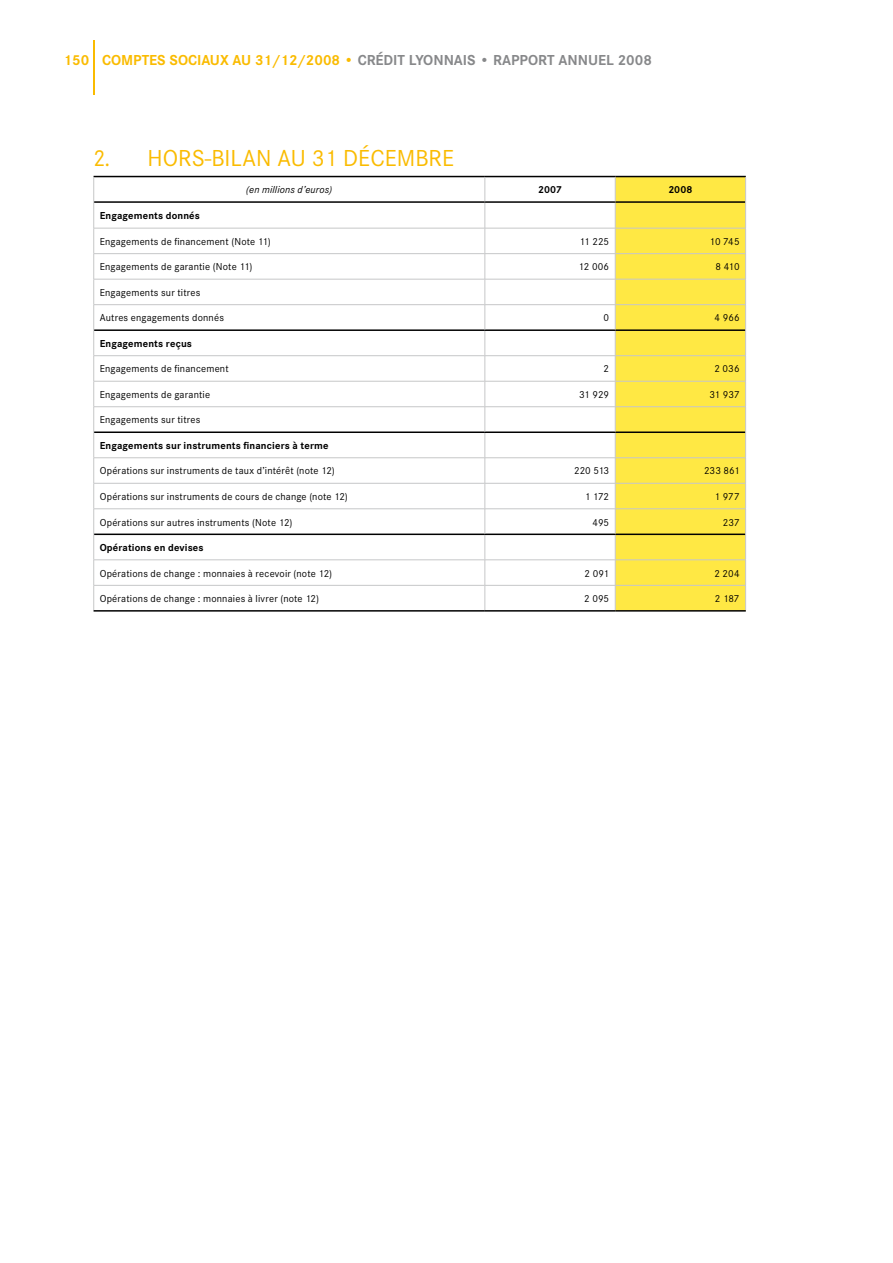
<style>
.page{position:relative;width:893px;height:1263px;background:#fff}
.page>*{position:absolute;margin:0;border:0;box-sizing:border-box;transform-origin:0 0}
.t1{font:24px "Corporate S";color:#fabb00;scale:.94 1}
.t2{font:24px "Corporate S";color:#fabb00}
.t3{font:700 15px "Corporate S";color:#87888a}
.t4{font:700 15px "Corporate S";color:#fabb00}
.t5{font:10.5px "Corporate S";letter-spacing:.015em;color:#000}
.t6{font:700 10.5px "Corporate S";letter-spacing:.015em;color:#000}
.t7{font:italic 10.5px "Corporate S";letter-spacing:.02em;color:#000}
.s1{color:#fabb00}
</style>
<div class="page">
<hr style="left:94px;top:40px;width:1px;height:54px;background:#fabb00">
<div style="left:616px;top:177px;width:129px;height:433px;background:#ffe844"></div>
<hr style="left:94px;top:176px;width:391px;height:1px;background:#000">
<hr style="left:485px;top:176px;width:130px;height:1px;background:#000">
<hr style="left:615px;top:176px;width:131px;height:1px;background:#000">
<hr style="left:94px;top:201px;width:391px;height:2px;background:#000">
<hr style="left:485px;top:201px;width:130px;height:2px;background:#000">
<hr style="left:615px;top:201px;width:130px;height:2px;background:#000">
<hr style="left:94px;top:329px;width:391px;height:2px;background:#000">
<hr style="left:485px;top:329px;width:130px;height:2px;background:#000">
<hr style="left:615px;top:329px;width:130px;height:2px;background:#000">
<hr style="left:94px;top:431px;width:391px;height:2px;background:#000">
<hr style="left:485px;top:431px;width:130px;height:2px;background:#000">
<hr style="left:615px;top:431px;width:130px;height:2px;background:#000">
<hr style="left:94px;top:533px;width:391px;height:2px;background:#000">
<hr style="left:485px;top:533px;width:130px;height:2px;background:#000">
<hr style="left:615px;top:533px;width:130px;height:2px;background:#000">
<hr style="left:94px;top:228px;width:391px;height:1px;background:#c6c7c8">
<hr style="left:485px;top:228px;width:130px;height:1px;background:#c6c7c8">
<hr style="left:615px;top:228px;width:131px;height:1px;background:#c6c7c8">
<hr style="left:94px;top:253px;width:391px;height:1px;background:#c6c7c8">
<hr style="left:485px;top:253px;width:130px;height:1px;background:#c6c7c8">
<hr style="left:615px;top:253px;width:131px;height:1px;background:#c6c7c8">
<hr style="left:94px;top:279px;width:391px;height:1px;background:#c6c7c8">
<hr style="left:485px;top:279px;width:130px;height:1px;background:#c6c7c8">
<hr style="left:615px;top:279px;width:131px;height:1px;background:#c6c7c8">
<hr style="left:94px;top:355px;width:391px;height:1px;background:#c6c7c8">
<hr style="left:485px;top:355px;width:130px;height:1px;background:#c6c7c8">
<hr style="left:615px;top:355px;width:131px;height:1px;background:#c6c7c8">
<hr style="left:94px;top:381px;width:391px;height:1px;background:#c6c7c8">
<hr style="left:485px;top:381px;width:130px;height:1px;background:#c6c7c8">
<hr style="left:615px;top:381px;width:131px;height:1px;background:#c6c7c8">
<hr style="left:94px;top:457px;width:391px;height:1px;background:#c6c7c8">
<hr style="left:485px;top:457px;width:130px;height:1px;background:#c6c7c8">
<hr style="left:615px;top:457px;width:131px;height:1px;background:#c6c7c8">
<hr style="left:94px;top:483px;width:391px;height:1px;background:#c6c7c8">
<hr style="left:485px;top:483px;width:130px;height:1px;background:#c6c7c8">
<hr style="left:615px;top:483px;width:131px;height:1px;background:#c6c7c8">
<hr style="left:94px;top:560px;width:391px;height:1px;background:#c6c7c8">
<hr style="left:485px;top:560px;width:130px;height:1px;background:#c6c7c8">
<hr style="left:615px;top:560px;width:131px;height:1px;background:#c6c7c8">
<svg style="left:485px;top:177px;width:1px;height:433px"></svg>
<svg style="left:615px;top:177px;width:1px;height:433px"></svg>
<hr style="left:94px;top:585px;width:391px;height:1px;background:#c6c7c8">
<hr style="left:485px;top:585px;width:130px;height:1px;background:#c6c7c8">
<hr style="left:615px;top:585px;width:131px;height:1px;background:#c6c7c8">
<hr style="left:94px;top:610px;width:391px;height:2px;background:#000">
<hr style="left:485px;top:610px;width:130px;height:2px;background:#000">
<hr style="left:615px;top:610px;width:131px;height:2px;background:#000">
<hr style="left:94px;top:304px;width:391px;height:1px;background:#c6c7c8">
<hr style="left:485px;top:304px;width:130px;height:1px;background:#c6c7c8">
<hr style="left:615px;top:304px;width:131px;height:1px;background:#c6c7c8">
<hr style="left:94px;top:406px;width:391px;height:1px;background:#c6c7c8">
<hr style="left:485px;top:406px;width:130px;height:1px;background:#c6c7c8">
<hr style="left:615px;top:406px;width:131px;height:1px;background:#c6c7c8">
<hr style="left:94px;top:508px;width:391px;height:1px;background:#c6c7c8">
<svg style="left:93px;top:177px;width:1px;height:433px"></svg>
<hr style="left:485px;top:508px;width:130px;height:1px;background:#c6c7c8">
<hr style="left:615px;top:508px;width:131px;height:1px;background:#c6c7c8">
<svg style="left:745px;top:177px;width:1px;height:433px"></svg>
<h2 class="t4" style="left:64px;top:52px;width:115px">150 Com ptes socia</h2>
<h2 class="t3" style="left:210px;top:52px;width:328px"><span class="s1">ux au 31/12/2008 •</span> CRÉDIT LYONNAIS • Rapport</h2>
<h2 class="t3" style="left:558px;top:52px;width:11px">ann</h2>
<h2 class="t3" style="left:588px;top:52px;width:65px">uel 2008</h2>
<h1 class="t1" style="left:94px;top:144px;width:160px">2. Hors-bilan</h1>
<h1 class="t2" style="left:278px;top:144px;width:80px">au 31 déce</h1>
<h1 class="t2" style="left:397px;top:144px;width:32px">mbre</h1>
<p class="t7" style="left:246px;top:184px;width:87px">(en millions d’euros)</p>
<p class="t6" style="left:538px;top:184px;width:25px">2007</p>
<p class="t6" style="left:668px;top:184px;width:26px">2008</p>
<p class="t6" style="left:100px;top:210px;width:102px">Engagements donnés</p>
<p class="t5" style="left:100px;top:235px;width:173px">Engagements de financement (Note 11)</p>
<p class="t5" style="left:580px;top:235px;width:31px">11 225</p>
<p class="t5" style="left:710px;top:235px;width:32px">10 745</p>
<p class="t5" style="left:100px;top:261px;width:154px">Engagements de garantie (Note 11)</p>
<p class="t5" style="left:579px;top:261px;width:32px">12 006</p>
<p class="t5" style="left:715px;top:261px;width:26px">8 410</p>
<p class="t5" style="left:100px;top:286px;width:102px">Engagements sur titres</p>
<p class="t5" style="left:100px;top:312px;width:126px">Autres engagements donnés</p>
<p class="t5" style="left:604px;top:312px;width:7px">0</p>
<p class="t5" style="left:715px;top:312px;width:26px">4 966</p>
<p class="t6" style="left:100px;top:337px;width:94px">Engagements reçus</p>
<p class="t5" style="left:100px;top:363px;width:130px">Engagements de financement</p>
<p class="t5" style="left:604px;top:363px;width:7px">2</p>
<p class="t5" style="left:714px;top:363px;width:27px">2 036</p>
<p class="t5" style="left:100px;top:388px;width:112px">Engagements de garantie</p>
<p class="t5" style="left:579px;top:388px;width:32px">31 929</p>
<p class="t5" style="left:709px;top:388px;width:32px">31 937</p>
<p class="t5" style="left:100px;top:414px;width:102px">Engagements sur titres</p>
<p class="t6" style="left:100px;top:439px;width:230px">Engagements sur instruments financiers à terme</p>
<p class="t5" style="left:100px;top:465px;width:237px">Opérations sur instruments de taux d’intérêt (note 12)</p>
<p class="t5" style="left:574px;top:465px;width:37px">220 513</p>
<p class="t5" style="left:704px;top:465px;width:37px">233 861</p>
<p class="t5" style="left:100px;top:490px;width:250px">Opérations sur instruments de cours de change (note 12)</p>
<p class="t5" style="left:585px;top:490px;width:26px">1 172</p>
<p class="t5" style="left:714px;top:490px;width:27px">1 977</p>
<p class="t5" style="left:100px;top:516px;width:194px">Opérations sur autres instruments (Note 12)</p>
<p class="t5" style="left:593px;top:516px;width:18px">495</p>
<p class="t5" style="left:723px;top:516px;width:18px">237</p>
<p class="t6" style="left:100px;top:541px;width:105px">Opérations en devises</p>
<p class="t5" style="left:100px;top:567px;width:234px">Opérations de change : monnaies à recevoir (note 12)</p>
<p class="t5" style="left:585px;top:567px;width:26px">2 091</p>
<p class="t5" style="left:714px;top:567px;width:27px">2 204</p>
<p class="t5" style="left:100px;top:593px;width:221px">Opérations de change : monnaies à livrer (note 12)</p>
<p class="t5" style="left:584px;top:593px;width:27px">2 095</p>
<p class="t5" style="left:715px;top:593px;width:26px">2 187</p>
</div>
